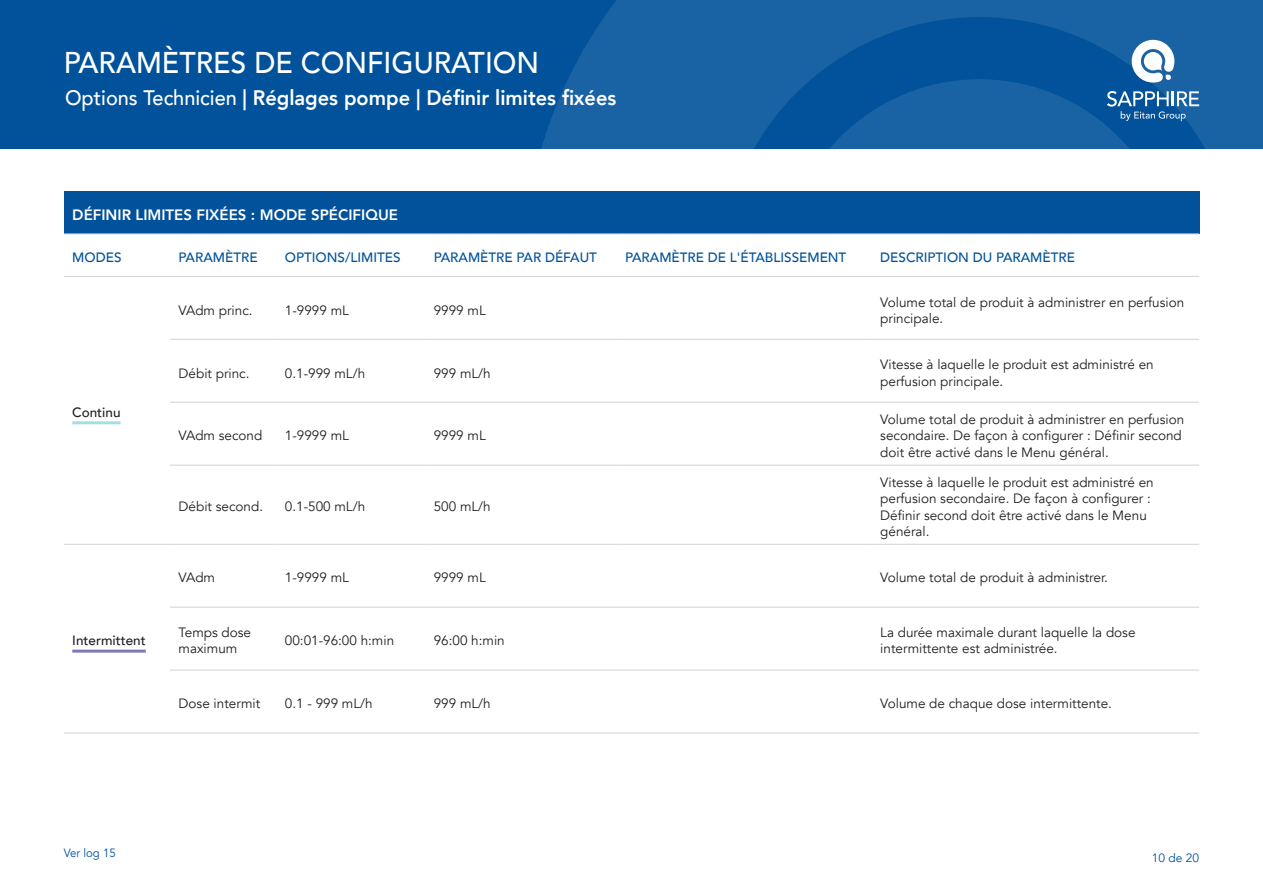
<style>
.page{position:relative;width:1263px;height:893px;background:#fff}
.page>*{position:absolute;margin:0;border:0;box-sizing:border-box;transform-origin:0 0}
.t1{font:500 30px "Avenir";color:#fff;scale:.95 1}
.t2{font:800 21px "Avenir";color:#fff;scale:.95 1}
.t3{font:800 15px "Avenir";color:#fff}
.t4{font:13.5px/16.2px "Avenir";color:#231f20}
.t5{font:500 13.5px "Avenir";color:#01529a}
.t6{font:500 13.5px "Avenir";color:#231f20}
.t7{font:12px "Avenir";color:#01529a;scale:.95 1}
.t8{font:12px "Avenir";color:#01529a}
.s1{font-weight:500}
</style>
<div class="page">
<div style="left:0;top:0;width:1263px;height:149px;background:#01529a"></div>
<svg style="left:541px;top:0;width:722px;height:149px;background:#155fa1"></svg>
<svg style="left:782px;top:40px;width:417px;height:109px"></svg>
<div style="left:64px;top:191px;width:1135px;height:43px;background:#01529a"></div>
<hr style="left:64px;top:233px;width:106px;height:1px;background:#d1d2d4">
<hr style="left:170px;top:233px;width:106px;height:1px;background:#d1d2d4">
<hr style="left:276px;top:233px;width:149px;height:1px;background:#d1d2d4">
<hr style="left:425px;top:233px;width:192px;height:1px;background:#d1d2d4">
<hr style="left:617px;top:233px;width:255px;height:1px;background:#d1d2d4">
<hr style="left:872px;top:233px;width:327px;height:1px;background:#d1d2d4">
<hr style="left:64px;top:276px;width:106px;height:1px;background:#d1d2d4">
<hr style="left:170px;top:276px;width:106px;height:1px;background:#d1d2d4">
<hr style="left:276px;top:276px;width:149px;height:1px;background:#d1d2d4">
<hr style="left:425px;top:276px;width:192px;height:1px;background:#d1d2d4">
<hr style="left:617px;top:276px;width:255px;height:1px;background:#d1d2d4">
<hr style="left:872px;top:276px;width:327px;height:1px;background:#d1d2d4">
<hr style="left:170px;top:339px;width:106px;height:1px;background:#d1d2d4">
<hr style="left:276px;top:339px;width:149px;height:1px;background:#d1d2d4">
<hr style="left:425px;top:339px;width:192px;height:1px;background:#d1d2d4">
<hr style="left:617px;top:339px;width:255px;height:1px;background:#d1d2d4">
<hr style="left:872px;top:339px;width:327px;height:1px;background:#d1d2d4">
<hr style="left:170px;top:402px;width:106px;height:1px;background:#d1d2d4">
<hr style="left:276px;top:402px;width:149px;height:1px;background:#d1d2d4">
<hr style="left:425px;top:402px;width:192px;height:1px;background:#d1d2d4">
<hr style="left:617px;top:402px;width:255px;height:1px;background:#d1d2d4">
<hr style="left:872px;top:402px;width:327px;height:1px;background:#d1d2d4">
<hr style="left:170px;top:465px;width:106px;height:1px;background:#d1d2d4">
<hr style="left:276px;top:465px;width:149px;height:1px;background:#d1d2d4">
<hr style="left:425px;top:465px;width:192px;height:1px;background:#d1d2d4">
<hr style="left:617px;top:465px;width:255px;height:1px;background:#d1d2d4">
<hr style="left:872px;top:465px;width:327px;height:1px;background:#d1d2d4">
<hr style="left:64px;top:544px;width:106px;height:1px;background:#d1d2d4">
<hr style="left:170px;top:544px;width:106px;height:1px;background:#d1d2d4">
<hr style="left:276px;top:544px;width:149px;height:1px;background:#d1d2d4">
<hr style="left:425px;top:544px;width:192px;height:1px;background:#d1d2d4">
<hr style="left:617px;top:544px;width:255px;height:1px;background:#d1d2d4">
<hr style="left:872px;top:544px;width:327px;height:1px;background:#d1d2d4">
<hr style="left:170px;top:607px;width:106px;height:1px;background:#d1d2d4">
<hr style="left:276px;top:607px;width:149px;height:1px;background:#d1d2d4">
<hr style="left:425px;top:607px;width:192px;height:1px;background:#d1d2d4">
<hr style="left:617px;top:607px;width:255px;height:1px;background:#d1d2d4">
<hr style="left:872px;top:607px;width:327px;height:1px;background:#d1d2d4">
<hr style="left:170px;top:670px;width:106px;height:1px;background:#d1d2d4">
<hr style="left:276px;top:670px;width:149px;height:1px;background:#d1d2d4">
<hr style="left:425px;top:670px;width:192px;height:1px;background:#d1d2d4">
<hr style="left:617px;top:670px;width:255px;height:1px;background:#d1d2d4">
<hr style="left:872px;top:670px;width:327px;height:1px;background:#d1d2d4">
<hr style="left:64px;top:733px;width:106px;height:1px;background:#d1d2d4">
<hr style="left:170px;top:733px;width:106px;height:1px;background:#d1d2d4">
<hr style="left:276px;top:733px;width:149px;height:1px;background:#d1d2d4">
<hr style="left:425px;top:733px;width:192px;height:1px;background:#d1d2d4">
<hr style="left:617px;top:733px;width:255px;height:1px;background:#d1d2d4">
<hr style="left:872px;top:733px;width:327px;height:1px;background:#d1d2d4">
<hr style="left:72px;top:421px;width:49px;height:3px;background:#a4ddea">
<hr style="left:72px;top:650px;width:74px;height:3px;background:#7b7bb6">
<h1 class="t1" style="left:64px;top:36px;width:502px">PARAMÈTRES DE CONFIGURATION</h1>
<h2 class="t2" style="left:65px;top:81px;width:582px"><span class="s1">Options Technicien</span> | Réglages pompe | Définir limites fixées</h2>
<p class="t3" style="left:72px;top:203px;width:327px">DÉFINIR LIMITES FIXÉES : MODE SPÉCIFIQUE</p>
<p class="t5" style="left:72px;top:245px;width:51px">MODES</p>
<p class="t5" style="left:179px;top:245px;width:80px">PARAMÈTRE</p>
<p class="t5" style="left:285px;top:245px;width:117px">OPTIONS/LIMITES</p>
<p class="t5" style="left:434px;top:245px;width:165px">PARAMÈTRE PAR DÉFAUT</p>
<p class="t5" style="left:625px;top:245px;width:223px">PARAMÈTRE DE 'L ÉTABLISSEMENT</p>
<p class="t5" style="left:880px;top:245px;width:196px">DESCRIPTION DU PARAMÈTRE</p>
<p class="t4" style="left:179px;top:302px;width:76px">VAdm princ.</p>
<p class="t4" style="left:179px;top:365px;width:72px">Débit princ.</p>
<p class="t4" style="left:285px;top:302px;width:66px">1-9999 mL</p>
<p class="t4" style="left:285px;top:365px;width:82px">0.1-999 mL h/</p>
<p class="t4" style="left:434px;top:302px;width:54px">9999 mL</p>
<p class="t4" style="left:434px;top:365px;width:59px">999 mL h/</p>
<p class="t4" style="left:880px;top:294px;width:305px">Volume total de produit à administrer en perfusion</p>
<p class="t4" style="left:880px;top:310px;width:64px">principale.</p>
<p class="t4" style="left:880px;top:357px;width:275px">Vitesse à laquelle le produit est administré en</p>
<p class="t4" style="left:880px;top:373px;width:124px">perfusion principale.</p>
<p class="t6" style="left:72px;top:401px;width:50px">Continu</p>
<p class="t4" style="left:179px;top:428px;width:85px">VAdm second</p>
<p class="t4" style="left:285px;top:428px;width:66px">1-9999 mL</p>
<p class="t4" style="left:434px;top:428px;width:54px">9999 mL</p>
<p class="t4" style="left:880px;top:412px;width:305px">Volume total de produit à administrer en perfusion secondaire. De façon à configurer : Définir second doit être activé dans le Menu général.</p>
<p class="t4" style="left:179px;top:499px;width:86px">Débit second.</p>
<p class="t4" style="left:285px;top:499px;width:82px">0.1-500 mL h/</p>
<p class="t4" style="left:434px;top:499px;width:59px">500 mL h/</p>
<p class="t4" style="left:880px;top:475px;width:275px">Vitesse à laquelle le produit est administré en perfusion secondaire. De façon à configurer :<br>Définir second doit être activé dans le Menu général.</p>
<p class="t4" style="left:179px;top:570px;width:38px">VAdm</p>
<p class="t4" style="left:285px;top:570px;width:66px">1-9999 mL</p>
<p class="t4" style="left:434px;top:570px;width:54px">9999 mL</p>
<p class="t4" style="left:880px;top:570px;width:229px">Volume total de produit à administrer.</p>
<p class="t6" style="left:72px;top:629px;width:75px">Intermittent</p>
<p class="t4" style="left:179px;top:625px;width:74px">Temps dose</p>
<p class="t4" style="left:880px;top:625px;width:257px">La durée maximale durant laquelle la dose</p>
<p class="t4" style="left:285px;top:633px;width:111px">00:01-96:00 :h min</p>
<p class="t4" style="left:434px;top:633px;width:73px">96:00 :h min</p>
<p class="t4" style="left:179px;top:641px;width:60px">maximum</p>
<p class="t4" style="left:880px;top:641px;width:179px">intermittente est administrée.</p>
<p class="t4" style="left:179px;top:696px;width:83px">Dose intermit</p>
<p class="t4" style="left:285px;top:696px;width:89px">0.1 - 999 mL h/</p>
<p class="t4" style="left:434px;top:696px;width:59px">999 mL h/</p>
<p class="t4" style="left:880px;top:696px;width:233px">Volume de chaque dose intermittente.</p>
<p class="t7" style="left:64px;top:845px;width:56px">Ver log 15</p>
<p class="t8" style="left:1152px;top:851px;width:49px">10 de 20</p>
</div>
